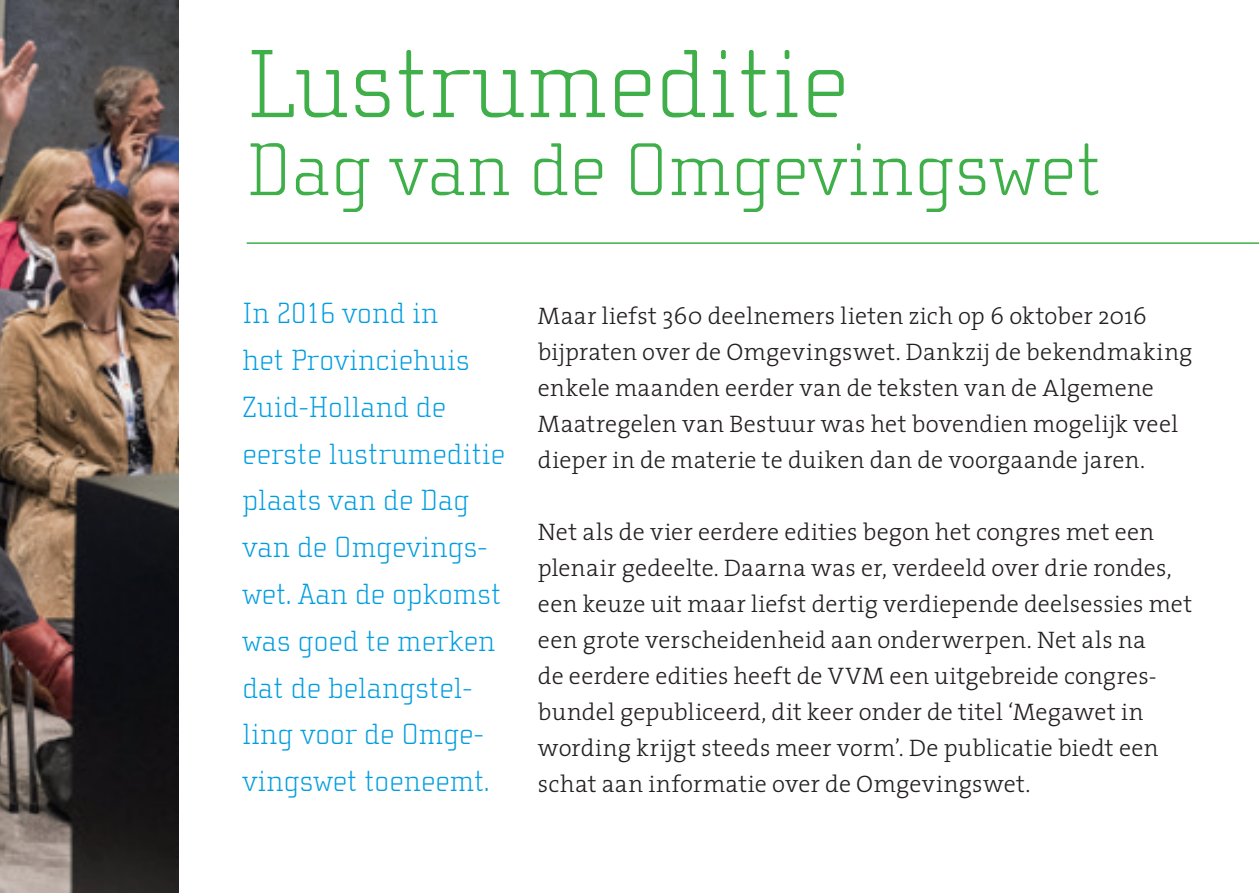
<style>
.page{position:relative;width:1259px;height:893px;background:#fff}
.page>*{position:absolute;margin:0;border:0;box-sizing:border-box;transform-origin:0 0}
.t1{font:100 99.3px "Cholla Slab";color:#3eaf49}
.t2{font:100 76.5px "Cholla Slab";color:#3eaf49}
.t3{font:100 30px/46.8px "Cholla Slab";color:#009de0}
.t4{font:300 24px/36px "The Serif";letter-spacing:.01em;color:#231f20}
</style>
<div class="page">
<img style="left:0;top:0;width:179px;height:893px">
<hr style="left:247px;top:242px;width:1012px;height:2px;background:#3eaf49">
<h1 class="t1" style="left:247px;top:30px;width:604px">Lustrumeditie</h1>
<h2 class="t2" style="left:247px;top:128px;width:857px">Dag van de Omgevingswet</h2>
<p class="t3" style="left:242px;top:290px;width:264px">In 2016 vond in<br>het Provinciehuis<br>Zuid-Holland de eerste lustrumeditie plaats van de Dag van de Omgevings&shy;wet. Aan de opkomst was goed te merken dat de belangstel&shy;ling voor de Omge&shy;vingswet toeneemt.</p>
<p class="t4" style="left:538px;top:297px;width:656px">Maar liefst 360 deelnemers lieten zich op 6 oktober 2016 bijpraten over de Omgevingswet. Dankzij de bekendmaking enkele maanden eerder van de teksten van de Algemene Maatregelen van Bestuur was het bovendien mogelijk veel dieper in de materie te duiken dan de voorgaande jaren.</p>
<p class="t4" style="left:538px;top:513px;width:656px">Net als de vier eerdere edities begon het congres met een plenair gedeelte. Daarna was er, verdeeld over drie rondes, een keuze uit maar liefst dertig verdiepende deelsessies met een grote verscheidenheid aan onderwerpen. Net als na<br>de eerdere edities heeft de VVM een uitgebreide congres&shy;bundel gepubliceerd, dit keer onder de titel ‘Megawet in wording krijgt steeds meer vorm’. De publicatie biedt een schat aan informatie over de Omgevingswet.</p>
</div>
